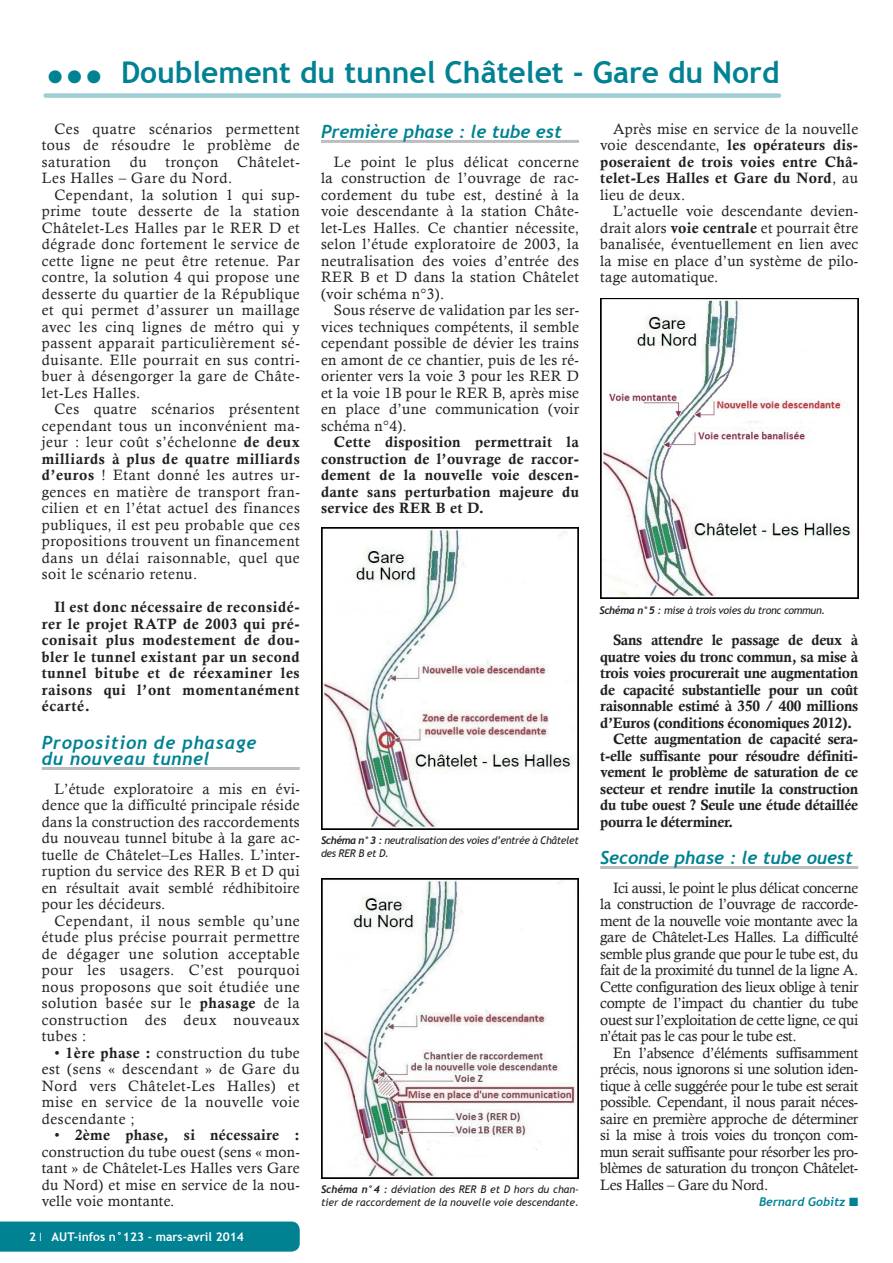
<style>
.page{position:relative;width:893px;height:1263px;background:#fff}
.page>*{position:absolute;margin:0;border:0;box-sizing:border-box;transform-origin:0 0}
.t1{font:700 30px "Trebuchet MS";color:#008293}
.t2{font:italic 700 18px "Trebuchet";color:#008293}
.t3{font:italic 700 18px/16.5px "Trebuchet";letter-spacing:.04em;color:#008293}
.t4{font:15px/16.5px "Calisto";letter-spacing:.04em;color:#231f20;text-align:justify}
.t5{font:15px/16.5px "Calis MT Bol";letter-spacing:-.02em;color:#231f20;text-align:justify}
.t6{font:15px "Calisto";letter-spacing:.02em;color:#231f20}
.t7{font:15px "Calis MT Bol";letter-spacing:.04em;color:#231f20}
.t8{font:15px "Calis MT Bol";letter-spacing:.02em;color:#231f20}
.t9{font:700 12px "Trebuchet MS";color:#fff}
.t10{font:italic 700 12px "Trebuchet";color:#008293}
.t11{font:italic 10.5px/12.6px "Trebuchet MS";letter-spacing:-.015em;color:#231f20}
.s1{font-family:"Calis MT Bol"}
.s2{font-family:"Calisto"}
.s3{font-family:"Trebuchet";font-weight:700}
</style>
<div class="page">
<hr style="left:42px;top:767px;width:258px;height:3px;background:#bcbdc0">
<hr style="left:321px;top:140px;width:258px;height:3px;background:#bcbdc0">
<hr style="left:600px;top:866px;width:258px;height:3px;background:#bcbdc0">
<div style="left:46px;top:93px;width:733px;height:5px;background:#9fced6"></div>
<img style="left:321px;top:527px;width:258px;height:303px">
<img style="left:321px;top:879px;width:258px;height:300px">
<img style="left:600px;top:298px;width:258px;height:300px">
<div style="left:0;top:1221px;width:300px;height:30px;background:#008293"></div>
<h1 class="t1" style="left:48px;top:53px;width:733px">● ● ● Doublement du tunnel Châtelet - Gare du Nord</h1>
<p class="t4" style="left:42px;top:120px;width:259px;text-indent:13px">Ces quatre scénarios permettent tous de résoudre le problème de saturation</p>
<p class="t4" style="left:130px;top:153px;width:19px">du</p>
<p class="t4" style="left:166px;top:153px;width:54px">tronçon</p>
<p class="t4" style="left:237px;top:153px;width:64px">Châtelet-</p>
<p class="t4" style="left:42px;top:169px;width:192px">Les Halles – Gare du Nord.</p>
<p class="t4" style="left:55px;top:186px;width:247px">Cependant, la solution 1 qui sup-</p>
<p class="t4" style="left:42px;top:202px;width:259px">prime toute desserte de la station</p>
<p class="t4" style="left:42px;top:219px;width:259px">Châtelet-Les Halles par le RER D et</p>
<p class="t4" style="left:42px;top:235px;width:259px">dégrade donc fortement le service de</p>
<p class="t4" style="left:42px;top:252px;width:259px">cette ligne ne peut être retenue. Par</p>
<p class="t4" style="left:42px;top:268px;width:260px">contre, la solution 4 qui propose une</p>
<p class="t4" style="left:42px;top:285px;width:259px">desserte du quartier de la République</p>
<p class="t4" style="left:42px;top:301px;width:259px">et qui permet d’assurer un maillage</p>
<p class="t4" style="left:42px;top:318px;width:259px">avec les cinq lignes de métro qui y</p>
<p class="t4" style="left:42px;top:334px;width:259px">passent apparait particulièrement sé-</p>
<p class="t4" style="left:42px;top:351px;width:260px">duisante. Elle pourrait en sus contri-</p>
<p class="t4" style="left:42px;top:367px;width:259px">buer à désengorger la gare de Châte-</p>
<p class="t4" style="left:42px;top:384px;width:100px">let-Les Halles.</p>
<p class="t4" style="left:55px;top:400px;width:247px">Ces quatre scénarios présentent</p>
<p class="t4" style="left:42px;top:417px;width:259px">cependant tous un inconvénient ma-</p>
<p class="t4" style="left:42px;top:433px;width:259px">jeur : leur coût s’échelonne <span class="s1">de deux</span></p>
<p class="t7" style="left:42px;top:450px;width:260px">milliards à plus de quatre milliards</p>
<p class="t4" style="left:42px;top:466px;width:260px"><span class="s1">d’euros</span> ! Etant donné les autres ur&shy;gences en matière de transport fran&shy;cilien et en l’état actuel des finances publiques, il est peu probable que ces propositions trouvent un financement dans un délai raisonnable, quel que soit le scénario retenu.</p>
<p class="t5" style="left:42px;top:599px;width:259px;text-indent:13px">Il est donc nécessaire de reconsidé&shy;rer le projet RATP de 2003 qui pré&shy;conisait plus modestement de dou&shy;bler le tunnel existant par un second tunnel bitube et de réexaminer les raisons qui l’ont momentanément écarté.</p>
<p class="t3" style="left:42px;top:734px;width:216px">Proposition de phasage du nouveau tunnel</p>
<p class="t4" style="left:42px;top:780px;width:260px;text-indent:13px">L’étude exploratoire a mis en évi&shy;dence que la difficulté principale réside dans la construction des raccordements du nouveau tunnel bitube à la gare ac&shy;tuelle de Châtelet–Les Halles. L’inter&shy;ruption du service des RER B et D qui en résultait avait semblé rédhibitoire pour les décideurs.</p>
<p class="t4" style="left:42px;top:912px;width:260px;text-indent:13px">Cependant, il nous semble qu’une étude plus précise pourrait permettre de dégager une solution acceptable pour les usagers. C’est pourquoi nous proposons que soit étudiée une solution basée sur le <span class="s1">phasage</span> de la construction des deux nouveaux tubes :</p>
<p class="t4" style="left:42px;top:1044px;width:260px;text-indent:13px">• <span class="s1">1ère phase :</span> construction du tube est (sens « descendant » de Gare du Nord vers Châtelet-Les Halles) et mise en service de la nouvelle voie descendante ;</p>
<p class="t8" style="left:55px;top:1126px;width:247px"><span class="s2">•</span> 2ème phase, si nécessaire :</p>
<p class="t4" style="left:42px;top:1143px;width:260px">construction du tube ouest (sens « mon&shy;tant » de Châtelet-Les Halles vers Gare du Nord) et mise en service de la nou&shy;velle voie montante.</p>
<p class="t9" style="left:29px;top:1229px;width:9px">2</p>
<p class="t9" style="left:52px;top:1229px;width:194px">AUT-infos n°123 - mars-avril 2014</p>
<p class="t2" style="left:321px;top:121px;width:242px">Première phase : le tube est</p>
<p class="t4" style="left:321px;top:153px;width:260px;text-indent:13px">Le point le plus délicat concerne la construction de l’ouvrage de rac&shy;cordement du tube est, destiné à la voie descendante à la station Châte&shy;let-Les Halles. Ce chantier nécessite, selon l’étude exploratoire de 2003, la neutralisation des voies d’entrée des RER B et D dans la station Châtelet (voir schéma n°3).</p>
<p class="t4" style="left:321px;top:301px;width:260px;text-indent:13px">Sous réserve de validation par les ser&shy;vices techniques compétents, il semble cependant possible de dévier les trains en amont de ce chantier, puis de les ré&shy;orienter vers la voie 3 pour les RER D et la voie 1B pour le RER B, après mise en place d’une communication (voir schéma n°4).</p>
<p class="t5" style="left:321px;top:434px;width:259px;text-indent:13px">Cette disposition permettrait la construction de l’ouvrage de raccor&shy;dement de la nouvelle voie descen&shy;dante sans perturbation majeure du service des RER B et D.</p>
<p class="t6" style="left:613px;top:120px;width:247px">Après mise en service de la nouvelle</p>
<p class="t5" style="left:600px;top:137px;width:259px"><span class="s2">voie descendante,</span> les opérateurs dis&shy;poseraient de trois voies entre Châ&shy;telet-Les Halles et Gare du Nord<span class="s2">, au</span></p>
<p class="t6" style="left:600px;top:186px;width:86px">lieu de deux.</p>
<p class="t6" style="left:613px;top:202px;width:247px">L’actuelle voie descendante devien-</p>
<p class="t6" style="left:600px;top:219px;width:259px">drait alors <span class="s1">voie centrale</span> et pourrait être</p>
<p class="t6" style="left:600px;top:235px;width:259px">banalisée, éventuellement en lien avec</p>
<p class="t6" style="left:600px;top:252px;width:260px">la mise en place d’un système de pilo-</p>
<p class="t6" style="left:600px;top:268px;width:119px">tage automatique.</p>
<p class="t11" style="left:321px;top:834px;width:259px"><span class="s3">Schéma n°3 :</span> neutralisation des voies d’entrée à Châtelet des RER B et D.</p>
<p class="t11" style="left:321px;top:1183px;width:259px"><span class="s3">Schéma n°4 :</span> déviation des RER B et D hors du chan&shy;tier de raccordement de la nouvelle voie descendante.</p>
<p class="t11" style="left:599px;top:604px;width:227px"><span class="s3">Schéma n°5 :</span> mise à trois voies du tronc commun.</p>
<p class="t5" style="left:613px;top:632px;width:247px">Sans attendre le passage de deux à</p>
<p class="t5" style="left:600px;top:648px;width:259px">quatre voies du tronc commun, sa mise à</p>
<p class="t5" style="left:600px;top:665px;width:259px">trois voies procurerait une augmentation</p>
<p class="t5" style="left:600px;top:681px;width:259px">de capacité substantielle pour un coût</p>
<p class="t5" style="left:600px;top:698px;width:259px">raisonnable estimé à 350 / 400 millions</p>
<p class="t5" style="left:600px;top:714px;width:253px">d’Euros (conditions économiques 2012).</p>
<p class="t5" style="left:613px;top:731px;width:247px">Cette augmentation de capacité sera-</p>
<p class="t5" style="left:600px;top:747px;width:259px">t-elle suffisante pour résoudre définiti-</p>
<p class="t5" style="left:600px;top:764px;width:259px">vement le problème de saturation de ce</p>
<p class="t5" style="left:600px;top:780px;width:259px">secteur et rendre inutile la construction</p>
<p class="t5" style="left:600px;top:797px;width:259px">du tube ouest ? Seule une étude détaillée</p>
<p class="t5" style="left:600px;top:813px;width:135px">pourra le déterminer.</p>
<p class="t2" style="left:600px;top:847px;width:254px">Seconde phase : le tube ouest</p>
<p class="t4" style="left:600px;top:879px;width:260px;text-indent:13px">Ici aussi, le point le plus délicat concerne la construction de l’ouvrage de raccorde&shy;ment de la nouvelle voie montante avec la gare de Châtelet-Les Halles. La difficulté semble plus grande que pour le tube est, du fait de la proximité du tunnel de la ligne A.<br>Cette configuration des lieux oblige à tenir compte de l’impact du chantier du tube ouest sur l’exploitation de cette ligne, ce qui n’était pas le cas pour le tube est.</p>
<p class="t4" style="left:600px;top:1044px;width:260px;text-indent:13px">En l’absence d’éléments suffisamment précis, nous ignorons si une solution iden&shy;tique à celle suggérée pour le tube est serait possible. Cependant, il nous parait néces&shy;saire en première approche de déterminer si la mise à trois voies du tronçon com&shy;mun serait suffisante pour résorber les pro&shy;blèmes de saturation du tronçon Châtelet-Les Halles – Gare du Nord.</p>
<p class="t10" style="left:759px;top:1194px;width:101px">Bernard Gobitz ■</p>
</div>
